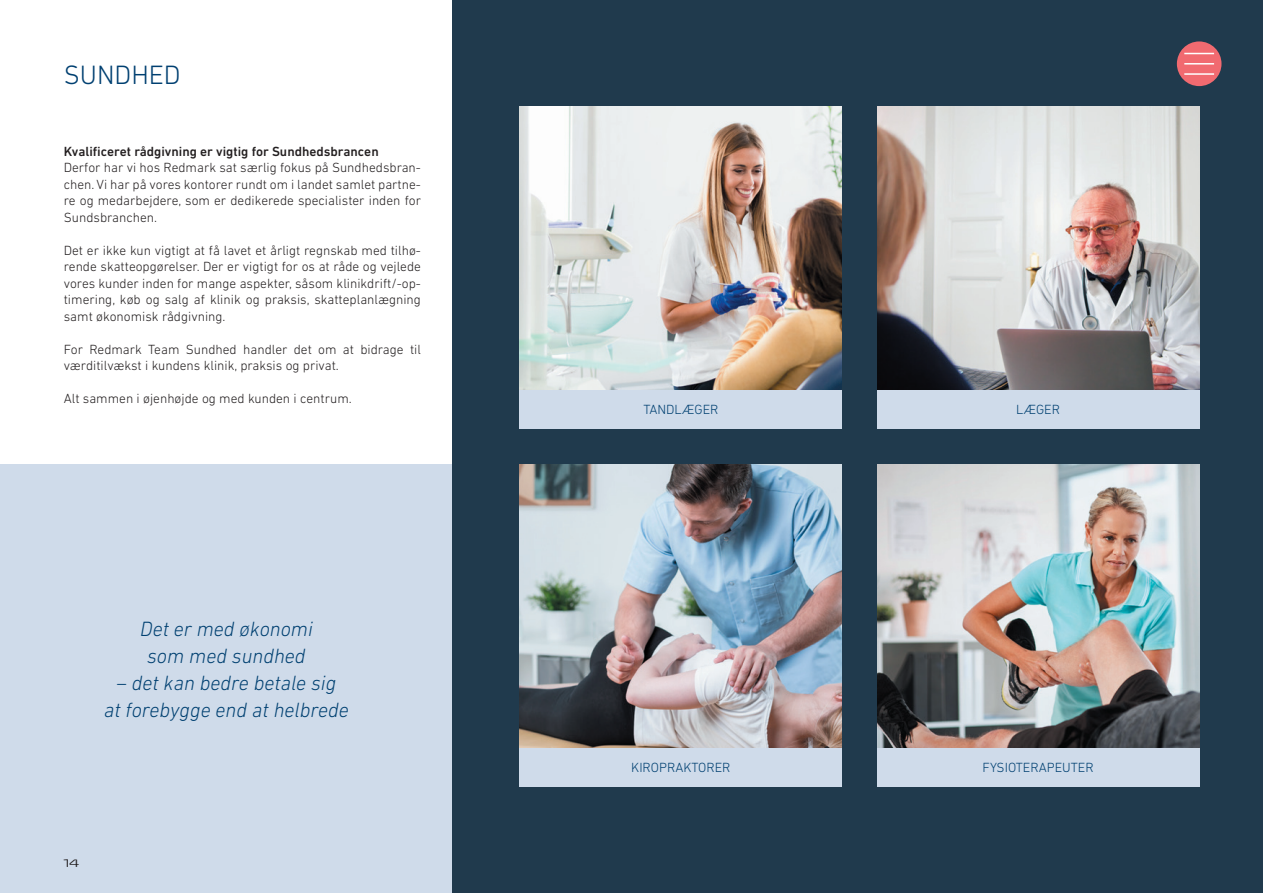
<style>
.page{position:relative;width:1263px;height:893px;background:#fff}
.page>*{position:absolute;margin:0;border:0;box-sizing:border-box;transform-origin:0 0}
.t1{font:300 27px "DIN Next LT Pro";color:#004071}
.t2{font:italic 300 21px/27px "DIN Next LT Pro";color:#004071;text-align:center}
.t3{font:300 13.5px/16.5px "DIN Next LT Pro";color:#231f20;text-align:justify}
.t4{font:500 13.5px "DIN Next LT Pro";color:#231f20}
.t5{font:300 13.5px "DIN Next LT Pro";color:#004071}
.t6{font:300 13.5px "FP Head Pro";color:#231f20}
</style>
<div class="page">
<div style="left:0;top:465px;width:453px;height:428px;background:#cfdbea"></div>
<div style="left:453px;top:0;width:810px;height:893px;background:#203a4d"></div>
<img style="left:520px;top:106px;width:322px;height:284px">
<img style="left:520px;top:465px;width:322px;height:283px">
<img style="left:877px;top:106px;width:322px;height:284px">
<img style="left:877px;top:465px;width:322px;height:283px">
<div style="left:520px;top:390px;width:322px;height:38px;background:#cfdbea"></div>
<div style="left:520px;top:748px;width:322px;height:39px;background:#cfdbea"></div>
<div style="left:877px;top:748px;width:322px;height:39px;background:#cfdbea"></div>
<div style="left:877px;top:390px;width:322px;height:38px;background:#cfdbea"></div>
<div style="left:1177px;top:41px;width:44px;height:45px;background:#f16a70;border-radius:50%"></div>
<hr style="left:1184px;top:53px;width:30px;height:1px;background:#fff">
<hr style="left:1184px;top:63px;width:30px;height:2px;background:#fff">
<hr style="left:1184px;top:73px;width:30px;height:2px;background:#fff">
<h1 class="t1" style="left:64px;top:59px;width:118px">SUNDHED</h1>
<p class="t4" style="left:64px;top:143px;width:316px">Kvalificeret rådgivning er vigtig for Sundhedsbrancen</p>
<p class="t3" style="left:64px;top:159px;width:359px">Derfor har vi hos Redmark sat særlig fokus på Sundhedsbran&shy;chen. Vi har på vores kontorer rundt om i landet samlet partne&shy;re og medarbejdere, som er dedikerede specialister inden for Sundsbranchen.</p>
<p class="t3" style="left:64px;top:242px;width:359px">Det er ikke kun vigtigt at få lavet et årligt regnskab med tilhø&shy;rende skatteopgørelser. Der er vigtigt for os at råde og vejlede vores kunder inden for mange aspekter, såsom klinikdrift/-op&shy;timering, køb og salg af klinik og praksis, skatteplanlægning samt økonomisk rådgivning.</p>
<p class="t3" style="left:64px;top:341px;width:359px">For Redmark Team Sundhed handler det om at bidrage til værditilvækst i kundens klinik, praksis og privat.</p>
<p class="t3" style="left:64px;top:390px;width:289px">Alt sammen i øjenhøjde og med kunden i centrum.</p>
<h2 class="t2" style="left:140px;top:615px;width:174px">Det er med økonomi som med sundhed</h2>
<h2 class="t2" style="left:104px;top:669px;width:246px">– det kan bedre betale sig<br>at forebygge end at helbrede</h2>
<p class="t6" style="left:64px;top:854px;width:17px">14</p>
<p class="t5" style="left:643px;top:402px;width:77px">TANDLÆGER</p>
<p class="t5" style="left:1016px;top:402px;width:45px">LÆGER</p>
<p class="t5" style="left:631px;top:760px;width:101px">KIROPRAKTORER</p>
<p class="t5" style="left:982px;top:760px;width:113px">FYSIOTERAPEUTER</p>
</div>
